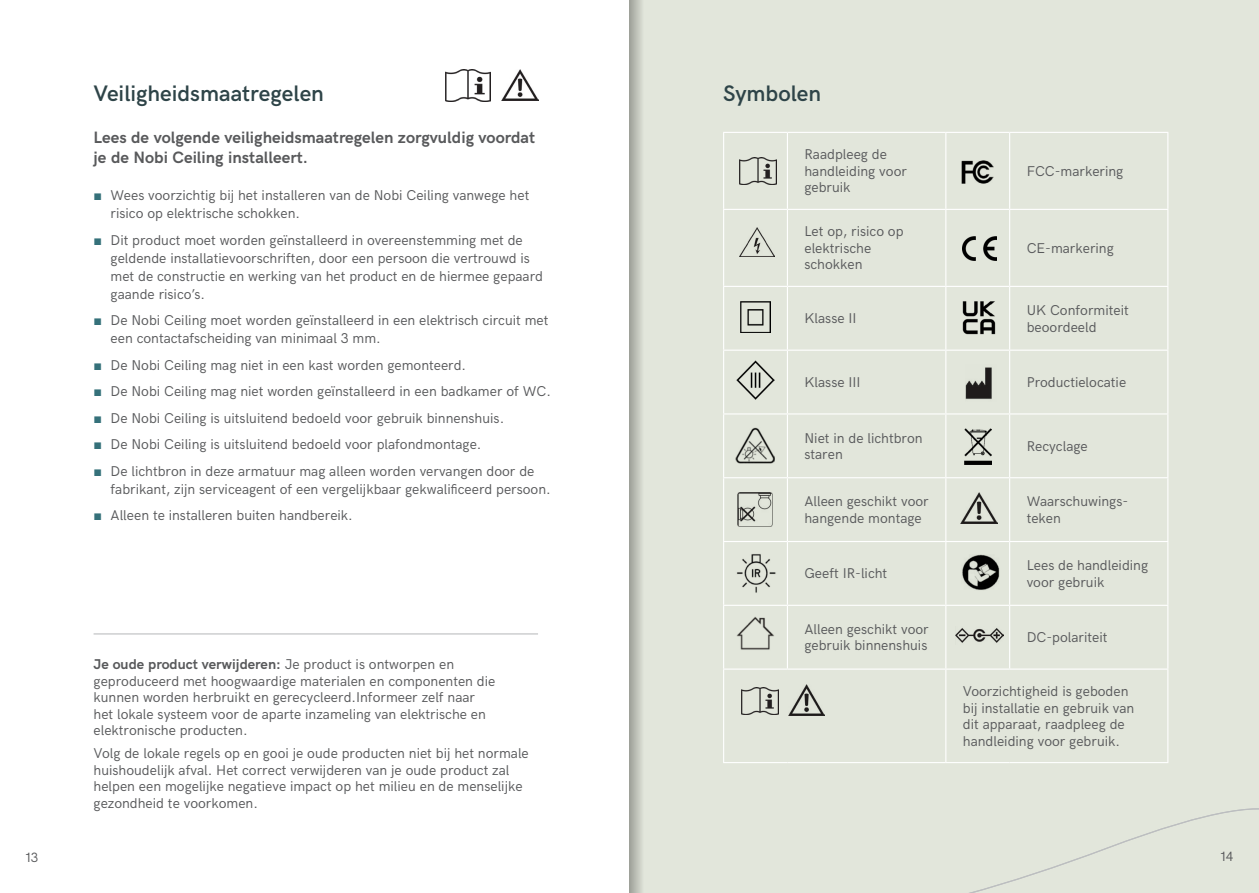
<style>
.page{position:relative;width:1259px;height:893px;background:#fff}
.page>*{position:absolute;margin:0;border:0;box-sizing:border-box;transform-origin:0 0}
.t1{font:600 22.5px "HK Grotesk";color:#2e4448}
.t2{font:700 16.5px/19.5px "HK Grotesk";color:#58595b}
.t3{font:14.25px/16.5px "HK Grotesk";color:#58595b}
.t4{font:13.5px "HK Grotesk";color:#58595b}
.s1{font-family:"Arial";color:#35717a}
.s2{font-weight:700}
</style>
<div class="page">
<div style="left:629px;top:0;width:630px;height:893px;background:#e2e6db"></div>
<hr style="left:723px;top:132px;width:64px;height:1px;background:#fff">
<hr style="left:723px;top:133px;width:1px;height:76px;background:#fff">
<hr style="left:787px;top:132px;width:159px;height:1px;background:#fff">
<hr style="left:787px;top:133px;width:1px;height:76px;background:#fff">
<hr style="left:946px;top:132px;width:63px;height:1px;background:#fff">
<hr style="left:945px;top:133px;width:1px;height:76px;background:#fff">
<hr style="left:1009px;top:132px;width:159px;height:1px;background:#fff">
<hr style="left:1009px;top:133px;width:1px;height:76px;background:#fff">
<hr style="left:1167px;top:133px;width:1px;height:76px;background:#fff">
<hr style="left:723px;top:209px;width:64px;height:1px;background:#fff">
<hr style="left:723px;top:210px;width:1px;height:76px;background:#fff">
<hr style="left:787px;top:209px;width:159px;height:1px;background:#fff">
<hr style="left:787px;top:210px;width:1px;height:76px;background:#fff">
<hr style="left:946px;top:209px;width:63px;height:1px;background:#fff">
<hr style="left:945px;top:210px;width:1px;height:76px;background:#fff">
<hr style="left:1009px;top:209px;width:159px;height:1px;background:#fff">
<hr style="left:1009px;top:210px;width:1px;height:76px;background:#fff">
<hr style="left:1167px;top:210px;width:1px;height:76px;background:#fff">
<hr style="left:723px;top:286px;width:64px;height:1px;background:#fff">
<hr style="left:723px;top:287px;width:1px;height:63px;background:#fff">
<hr style="left:787px;top:286px;width:159px;height:1px;background:#fff">
<hr style="left:787px;top:287px;width:1px;height:63px;background:#fff">
<hr style="left:946px;top:286px;width:63px;height:1px;background:#fff">
<hr style="left:945px;top:287px;width:1px;height:63px;background:#fff">
<hr style="left:1009px;top:286px;width:159px;height:1px;background:#fff">
<hr style="left:1009px;top:287px;width:1px;height:63px;background:#fff">
<hr style="left:1167px;top:287px;width:1px;height:63px;background:#fff">
<hr style="left:723px;top:350px;width:64px;height:1px;background:#fff">
<hr style="left:723px;top:351px;width:1px;height:62px;background:#fff">
<hr style="left:787px;top:350px;width:159px;height:1px;background:#fff">
<hr style="left:787px;top:351px;width:1px;height:62px;background:#fff">
<hr style="left:946px;top:350px;width:63px;height:1px;background:#fff">
<hr style="left:945px;top:351px;width:1px;height:62px;background:#fff">
<hr style="left:1009px;top:350px;width:159px;height:1px;background:#fff">
<hr style="left:1009px;top:351px;width:1px;height:62px;background:#fff">
<hr style="left:1167px;top:351px;width:1px;height:62px;background:#fff">
<hr style="left:723px;top:413px;width:64px;height:1px;background:#fff">
<hr style="left:723px;top:414px;width:1px;height:63px;background:#fff">
<hr style="left:787px;top:413px;width:159px;height:1px;background:#fff">
<hr style="left:787px;top:414px;width:1px;height:63px;background:#fff">
<hr style="left:946px;top:413px;width:63px;height:1px;background:#fff">
<hr style="left:945px;top:414px;width:1px;height:63px;background:#fff">
<hr style="left:1009px;top:413px;width:159px;height:1px;background:#fff">
<hr style="left:1009px;top:414px;width:1px;height:63px;background:#fff">
<hr style="left:1167px;top:414px;width:1px;height:63px;background:#fff">
<hr style="left:723px;top:477px;width:64px;height:1px;background:#fff">
<hr style="left:723px;top:478px;width:1px;height:63px;background:#fff">
<hr style="left:787px;top:477px;width:159px;height:1px;background:#fff">
<hr style="left:787px;top:478px;width:1px;height:63px;background:#fff">
<hr style="left:946px;top:477px;width:63px;height:1px;background:#fff">
<hr style="left:945px;top:478px;width:1px;height:63px;background:#fff">
<hr style="left:1009px;top:477px;width:159px;height:1px;background:#fff">
<hr style="left:1009px;top:478px;width:1px;height:63px;background:#fff">
<hr style="left:1167px;top:478px;width:1px;height:63px;background:#fff">
<hr style="left:723px;top:541px;width:64px;height:1px;background:#fff">
<hr style="left:723px;top:542px;width:1px;height:63px;background:#fff">
<hr style="left:787px;top:541px;width:159px;height:1px;background:#fff">
<hr style="left:787px;top:542px;width:1px;height:63px;background:#fff">
<hr style="left:946px;top:541px;width:63px;height:1px;background:#fff">
<hr style="left:945px;top:542px;width:1px;height:63px;background:#fff">
<hr style="left:1009px;top:541px;width:159px;height:1px;background:#fff">
<hr style="left:1009px;top:542px;width:1px;height:63px;background:#fff">
<hr style="left:1167px;top:542px;width:1px;height:63px;background:#fff">
<hr style="left:723px;top:605px;width:64px;height:1px;background:#fff">
<hr style="left:723px;top:606px;width:1px;height:62px;background:#fff">
<hr style="left:787px;top:605px;width:159px;height:1px;background:#fff">
<hr style="left:787px;top:606px;width:1px;height:62px;background:#fff">
<hr style="left:946px;top:605px;width:63px;height:1px;background:#fff">
<hr style="left:945px;top:606px;width:1px;height:62px;background:#fff">
<hr style="left:1009px;top:605px;width:159px;height:1px;background:#fff">
<hr style="left:1009px;top:606px;width:1px;height:62px;background:#fff">
<hr style="left:1167px;top:606px;width:1px;height:62px;background:#fff">
<hr style="left:723px;top:668px;width:64px;height:2px;background:#fff">
<hr style="left:723px;top:670px;width:1px;height:92px;background:#fff">
<hr style="left:787px;top:668px;width:159px;height:2px;background:#fff">
<hr style="left:946px;top:668px;width:63px;height:2px;background:#fff">
<hr style="left:945px;top:670px;width:1px;height:92px;background:#fff">
<hr style="left:1009px;top:668px;width:159px;height:2px;background:#fff">
<hr style="left:1167px;top:670px;width:1px;height:92px;background:#fff">
<img style="left:739px;top:157px;width:37px;height:28px">
<img style="left:740px;top:227px;width:34px;height:30px">
<img style="left:740px;top:302px;width:31px;height:30px">
<img style="left:736px;top:361px;width:39px;height:38px">
<img style="left:735px;top:428px;width:40px;height:36px">
<img style="left:737px;top:492px;width:35px;height:34px">
<img style="left:736px;top:554px;width:40px;height:39px">
<img style="left:736px;top:617px;width:38px;height:33px">
<img style="left:741px;top:688px;width:37px;height:27px">
<img style="left:788px;top:685px;width:36px;height:31px">
<img style="left:961px;top:160px;width:32px;height:24px">
<img style="left:962px;top:236px;width:34px;height:25px">
<img style="left:962px;top:301px;width:34px;height:34px">
<img style="left:965px;top:367px;width:27px;height:33px">
<img style="left:964px;top:428px;width:28px;height:36px">
<img style="left:961px;top:492px;width:36px;height:31px">
<img style="left:962px;top:554px;width:38px;height:36px">
<img style="left:956px;top:628px;width:47px;height:15px">
<svg style="left:629px;top:0;width:13px;height:893px;background:#b8bcb3"></svg>
<svg style="left:723px;top:748px;width:536px;height:145px"></svg>
<img style="left:446px;top:69px;width:44px;height:33px">
<img style="left:501px;top:69px;width:37px;height:31px">
<hr style="left:94px;top:633px;width:444px;height:1px;background:#bcbec0">
<h1 class="t1" style="left:94px;top:76px;width:232px">Veiligheidsmaatregelen</h1>
<p class="t2" style="left:94px;top:127px;width:443px">Lees de volgende veiligheidsmaatregelen zorgvuldig voordat je de Nobi Ceiling installeert.</p>
<p class="t3" style="left:111px;top:185px;width:420px;line-height:18px;text-indent:-17px"><span class="s1">■</span> Wees voorzichtig bij het installeren van de Nobi Ceiling vanwege het risico op elektrische schokken.</p>
<p class="t3" style="left:111px;top:230px;width:434px;line-height:18px;text-indent:-17px"><span class="s1">■</span> Dit product moet worden geïnstalleerd in overeenstemming met de geldende installatievoorschriften, door een persoon die vertrouwd is met de constructie en werking van het product en de hiermee gepaard gaande risico’s.</p>
<p class="t3" style="left:111px;top:310px;width:439px;line-height:18px;text-indent:-17px"><span class="s1">■</span> De Nobi Ceiling moet worden geïnstalleerd in een elektrisch circuit met een contactafscheiding van minimaal 3 mm.</p>
<p class="t3" style="left:94px;top:355px;width:374px"><span class="s1">■</span> De Nobi Ceiling mag niet in een kast worden gemonteerd.</p>
<p class="t3" style="left:94px;top:382px;width:459px"><span class="s1">■</span> De Nobi Ceiling mag niet worden geïnstalleerd in een badkamer of WC.</p>
<p class="t3" style="left:94px;top:408px;width:412px"><span class="s1">■</span> De Nobi Ceiling is uitsluitend bedoeld voor gebruik binnenshuis.</p>
<p class="t3" style="left:94px;top:435px;width:389px"><span class="s1">■</span> De Nobi Ceiling is uitsluitend bedoeld voor plafondmontage.</p>
<p class="t3" style="left:111px;top:461px;width:442px;line-height:18px;text-indent:-17px"><span class="s1">■</span> De lichtbron in deze armatuur mag alleen worden vervangen door de fabrikant, zijn serviceagent of een vergelijkbaar gekwalificeerd persoon.</p>
<p class="t3" style="left:94px;top:506px;width:261px"><span class="s1">■</span> Alleen te installeren buiten handbereik.</p>
<p class="t3" style="left:94px;top:655px;width:403px"><span class="s2">Je oude product verwijderen:</span> Je product is ontworpen en geproduceerd met hoogwaardige materialen en componenten die kunnen worden herbruikt en gerecycleerd.Informeer zelf naar het lokale systeem voor de aparte inzameling van elektrische en elektronische producten.</p>
<p class="t3" style="left:94px;top:744px;width:437px">Volg de lokale regels op en gooi je oude producten niet bij het normale huishoudelijk afval. Het correct verwijderen van je oude product zal helpen een mogelijke negatieve impact op het milieu en de menselijke gezondheid te voorkomen.</p>
<h1 class="t1" style="left:723px;top:76px;width:100px">Symbolen</h1>
<p class="t3" style="left:804px;top:145px;width:104px">Raadpleeg de handleiding voor gebruik</p>
<p class="t3" style="left:804px;top:222px;width:101px">Let op, risico op elektrische schokken</p>
<p class="t3" style="left:1026px;top:162px;width:98px">FCC-markering</p>
<p class="t3" style="left:1026px;top:239px;width:89px">CE-markering</p>
<p class="t3" style="left:804px;top:309px;width:54px">Klasse II</p>
<p class="t3" style="left:1026px;top:301px;width:104px">UK Conformiteit beoordeeld</p>
<p class="t3" style="left:804px;top:373px;width:58px">Klasse III</p>
<p class="t3" style="left:1026px;top:373px;width:101px">Productielocatie</p>
<p class="t3" style="left:804px;top:428px;width:120px">Niet in de lichtbron staren</p>
<p class="t3" style="left:1026px;top:437px;width:63px">Recyclage</p>
<p class="t3" style="left:804px;top:492px;width:126px">Alleen geschikt voor hangende montage</p>
<p class="t3" style="left:1026px;top:492px;width:103px">Waarschuwings&shy;teken</p>
<p class="t3" style="left:804px;top:564px;width:84px">Geeft IR-licht</p>
<p class="t3" style="left:1026px;top:556px;width:123px">Lees de handleiding voor gebruik</p>
<p class="t3" style="left:804px;top:620px;width:126px">Alleen geschikt voor gebruik binnenshuis</p>
<p class="t3" style="left:1026px;top:628px;width:82px">DC-polariteit</p>
<p class="t3" style="left:963px;top:682px;width:173px">Voorzichtigheid is geboden bij installatie en gebruik van dit apparaat, raadpleeg de handleiding voor gebruik.</p>
<p class="t4" style="left:26px;top:847px;width:14px">13</p>
<p class="t4" style="left:1220px;top:846px;width:14px">14</p>
</div>
